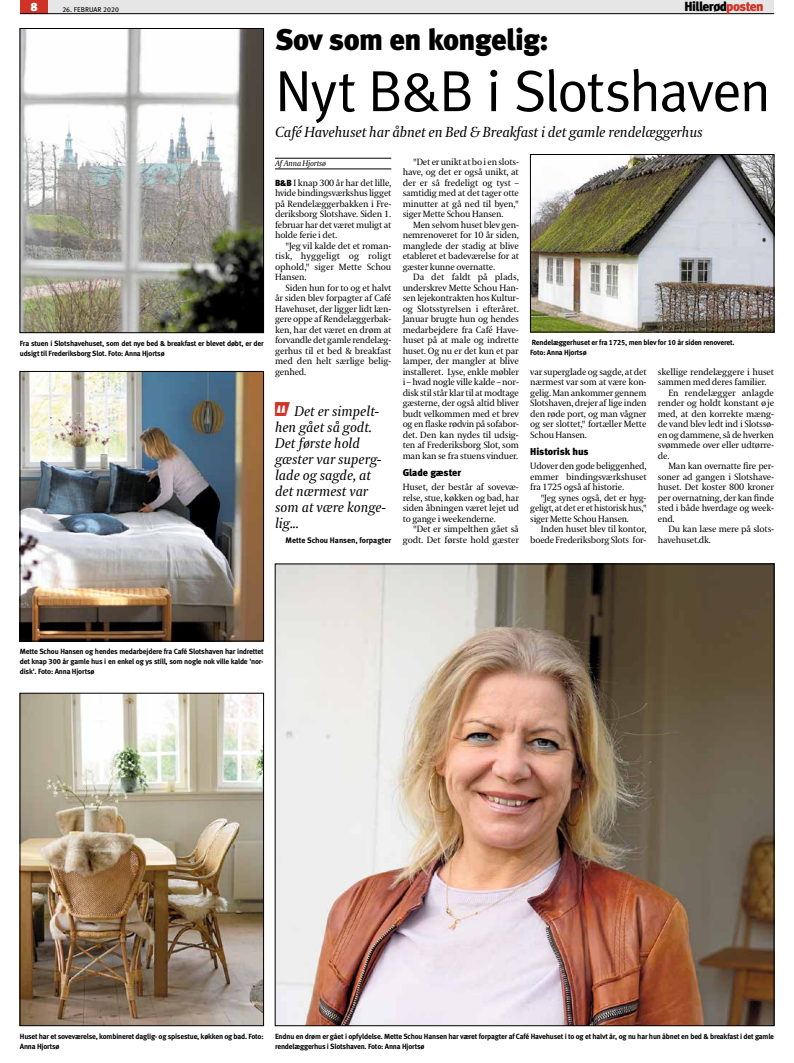
<style>
.page{position:relative;width:794px;height:1063px;background:#fff}
.page>*{position:absolute;margin:0;border:0;box-sizing:border-box;transform-origin:0 0}
.SN-Rubr_30_fed{font:58px "Meta Normal";letter-spacing:-.035em;color:#000}
.SN-Rubr_30_fed-2{font:30px "Meta Black LF";letter-spacing:-.02em;color:#000}
.SN-Urub_14{font:italic 14.5px "Coranto";letter-spacing:-.01em;color:#000}
.t1{font:italic 14px/16px "Coranto";color:#000}
.t2{font:13.2px "Meta Black LF";letter-spacing:-.04em;color:#000}
.t3{font:12px "Meta Black LF";color:#fff}
.SN-Mellemrubrik{font:10px "Meta Black LF";color:#000}
.SN-Brød{font:9px/10.5px "Coranto";letter-spacing:-.02em;color:#000;text-align:justify}
.SN-Brød_u_indryk{font:9px/10.5px "Coranto";letter-spacing:-.02em;color:#000;text-align:justify}
.SN-Brød_start{font:9px/10.5px "Coranto";letter-spacing:-.02em;color:#000;text-align:justify}
.SN-Brød-2{font:8px "Meta Bold LF";color:#000}
.SN-Byline{font:italic 8px "Coranto";letter-spacing:-.02em;color:#000}
.SN-Billedtekst{font:7.5px/10px "Meta Bold LF";letter-spacing:-.02em;color:#000}
.SN-Pagina-V{font:7px "Meta Book LF Caps";color:#000}
.s1{color:#cf3327}
.s2{font-family:"Meta Black LF";font-size:8.8px}
.s3{font-family:"Citattegn";font-weight:500;font-style:normal;font-size:18px;color:#cf3327}
</style>
<div class="page">
<div style="left:20px;top:0;width:28px;height:13px;background:#cf3327"></div>
<div style="left:48px;top:0;width:726px;height:13px;background:#e7e6e6"></div>
<hr style="left:20px;top:13px;width:754px;height:1px;background:#000">
<hr style="left:275px;top:158px;width:116px;height:1px;background:#000">
<hr style="left:275px;top:169px;width:116px;height:1px;background:#000">
<img style="left:22px;top:695px;width:240px;height:329px">
<div style="left:20px;top:693px;width:244px;height:333px;border:1px solid #000"></div>
<img style="left:532px;top:156px;width:240px;height:174px">
<div style="left:530px;top:154px;width:244px;height:178px;border:1px solid #000"></div>
<img style="left:22px;top:373px;width:240px;height:266px">
<div style="left:20px;top:371px;width:244px;height:270px;border:1px solid #000"></div>
<img style="left:22px;top:30px;width:240px;height:301px">
<div style="left:20px;top:28px;width:244px;height:305px;border:1px solid #000"></div>
<img style="left:277px;top:566px;width:495px;height:458px">
<p class="t3" style="left:31px;top:-1px;width:8px">8</p>
<p class="SN-Pagina-V" style="left:62px;top:5px;width:58px">26. FEBRUAR 2020</p>
<h3 class="t2" style="left:684px;top:-2px;width:81px">Hillerød<span class="s1">posten</span></h3>
<p class="SN-Billedtekst" style="left:20px;top:338px;width:245px">Fra stuen i Slotshavehuset, som det nye bed &amp; breakfast er blevet døbt, er der udsigt til Frederiksborg Slot. Foto: Anna Hjortsø</p>
<p class="SN-Rubr_30_fed-2" style="left:275px;top:22px;width:275px">Sov som en kongelig:</p>
<p class="SN-Rubr_30_fed" style="left:275px;top:57px;width:497px">Nyt B&amp;B i Slotshaven</p>
<p class="SN-Urub_14" style="left:275px;top:122px;width:429px">Café Havehuset har åbnet en Bed &amp; Breakfast i det gamle rendelæggerhus</p>
<p class="SN-Byline" style="left:275px;top:158px;width:53px">Af Anna Hjortsø</p>
<p class="SN-Brød_start" style="left:275px;top:178px;width:118px"><span class="s2">B&amp;B</span> I knap 300 år har det lille, hvide bindingsværkshus ligget på Rendelæggerbakken i Fre&shy;deriksborg Slotshave. Siden 1. februar har det været muligt at holde ferie i det.</p>
<p class="SN-Brød" style="left:275px;top:241px;width:118px;text-indent:10px">"Jeg vil kalde det et roman&shy;tisk, hyggeligt og roligt ophold," siger Mette Schou Hansen.</p>
<p class="SN-Brød" style="left:275px;top:283px;width:118px;text-indent:10px">Siden hun for to og et halvt år siden blev forpagter af Café Havehuset, der ligger lidt læn&shy;gere oppe af Rendelæggerbak&shy;ken, har det været en drøm at forvandle det gamle rendelæg&shy;gerhus til et bed &amp; breakfast med den helt særlige belig&shy;genhed.</p>
<p class="t1" style="left:275px;top:403px;width:112px"><span class="s3">❟</span> Det er simpelt&shy;hen gået så godt.<br>Det første hold gæster var superg&shy;lade og sagde, at det nærmest var som at være konge&shy;lig...</p>
<p class="SN-Brød-2" style="left:285px;top:535px;width:107px">Mette Schou Hansen, forpagter</p>
<p class="SN-Brød" style="left:403px;top:157px;width:118px;text-indent:10px">"Det er unikt at bo i en slots&shy;have, og det er også unikt, at der er så fredeligt og tyst – samtidig med at det tager otte minutter at gå ned til byen," siger Mette Schou Hansen.</p>
<p class="SN-Brød" style="left:403px;top:220px;width:118px;text-indent:10px">Men selvom huset blev gen&shy;nemrenoveret for 10 år siden, manglede der stadig at blive etableret et badeværelse for at gæster kunne overnatte.</p>
<p class="SN-Brød" style="left:403px;top:272px;width:118px;text-indent:10px">Da det faldt på plads, underskrev Mette Schou Han&shy;sen lejekontrakten hos Kultur&shy;og Slotsstyrelsen i efteråret.<br>Januar brugte hun og hendes medarbejdere fra Café Have&shy;huset på at male og indrette huset. Og nu er det kun et par lamper, der mangler at blive installeret. Lyse, enkle møbler i – hvad nogle ville kalde – nor&shy;disk stil står klar til at modtage gæsterne, der også altid bliver budt velkommen med et brev og en flaske rødvin på sofabor&shy;det. Den kan nydes til udsig&shy;ten af Frederiksborg Slot, som man kan se fra stuens vinduer.</p>
<p class="SN-Mellemrubrik" style="left:403px;top:467px;width:60px">Glade gæster</p>
<p class="SN-Brød_u_indryk" style="left:403px;top:482px;width:118px">Huset, der består af sovevæ&shy;relse, stue, køkken og bad, har siden åbningen været lejet ud to gange i weekenderne.</p>
<p class="SN-Brød" style="left:403px;top:524px;width:118px;text-align:right">"Det er simpelthen gået så godt. Det første hold gæster</p>
<p class="SN-Billedtekst" style="left:530px;top:337px;width:206px">Rendelæggerhuset er fra 1725, men blev for 10 år siden renoveret.<br>Foto: Anna Hjortsø</p>
<p class="SN-Brød" style="left:530px;top:367px;width:118px">var superglade og sagde, at det nærmest var som at være kon&shy;gelig. Man ankommer gennem Slotshaven, drejer af lige inden den røde port, og man vågner og ser slottet," fortæller Mette Schou Hansen.</p>
<p class="SN-Mellemrubrik" style="left:530px;top:446px;width:60px">Historisk hus</p>
<p class="SN-Brød_u_indryk" style="left:530px;top:461px;width:118px">Udover den gode beliggenhed, emmer bindingsværkshuset fra 1725 også af historie.</p>
<p class="SN-Brød" style="left:530px;top:493px;width:118px;text-indent:10px">"Jeg synes også, det er hyg&shy;geligt, at det er et historisk hus," siger Mette Schou Hansen.</p>
<p class="SN-Brød" style="left:530px;top:524px;width:118px;text-align:right">Inden huset blev til kontor, boede Frederiksborg Slots for-</p>
<p class="SN-Brød" style="left:658px;top:367px;width:118px">skellige rendelæggere i huset sammen med deres familier.</p>
<p class="SN-Brød" style="left:658px;top:388px;width:118px;text-indent:10px">En rendelægger anlagde render og holdt konstant øje med, at den korrekte mæng&shy;de vand blev ledt ind i Slotssø&shy;en og dammene, så de hverken svømmede over eller udtørre&shy;de.</p>
<p class="SN-Brød" style="left:658px;top:461px;width:118px;text-indent:10px">Man kan overnatte fire per&shy;soner ad gangen i Slotshave&shy;huset. Det koster 800 kroner per overnatning, der kan finde sted i både hverdage og week&shy;end.</p>
<p class="SN-Brød" style="left:658px;top:524px;width:118px;text-indent:10px">Du kan læse mere på slots&shy;havehuset.dk.</p>
<p class="SN-Billedtekst" style="left:20px;top:646px;width:245px;text-align:justify">Mette Schou Hansen og hendes medarbejdere fra Café Slotshaven har indrettet det knap 300 år gamle hus i en enkel og ys still, som nogle nok ville kalde 'nor&shy;disk'. Foto: Anna Hjortsø</p>
<p class="SN-Billedtekst" style="left:20px;top:1031px;width:245px">Huset har et soveværelse, kombineret daglig- og spisestue, køkken og bad. Foto:<br>Anna Hjortsø</p>
<p class="SN-Billedtekst" style="left:275px;top:1031px;width:500px">Endnu en drøm er gået i opfyldelse. Mette Schou Hansen har været forpagter af Café Havehuset i to og et halvt år, og nu har hun åbnet en bed &amp; breakfast i det gamle rendelæggerhus i Slotshaven. Foto: Anna Hjortsø</p>
</div>
